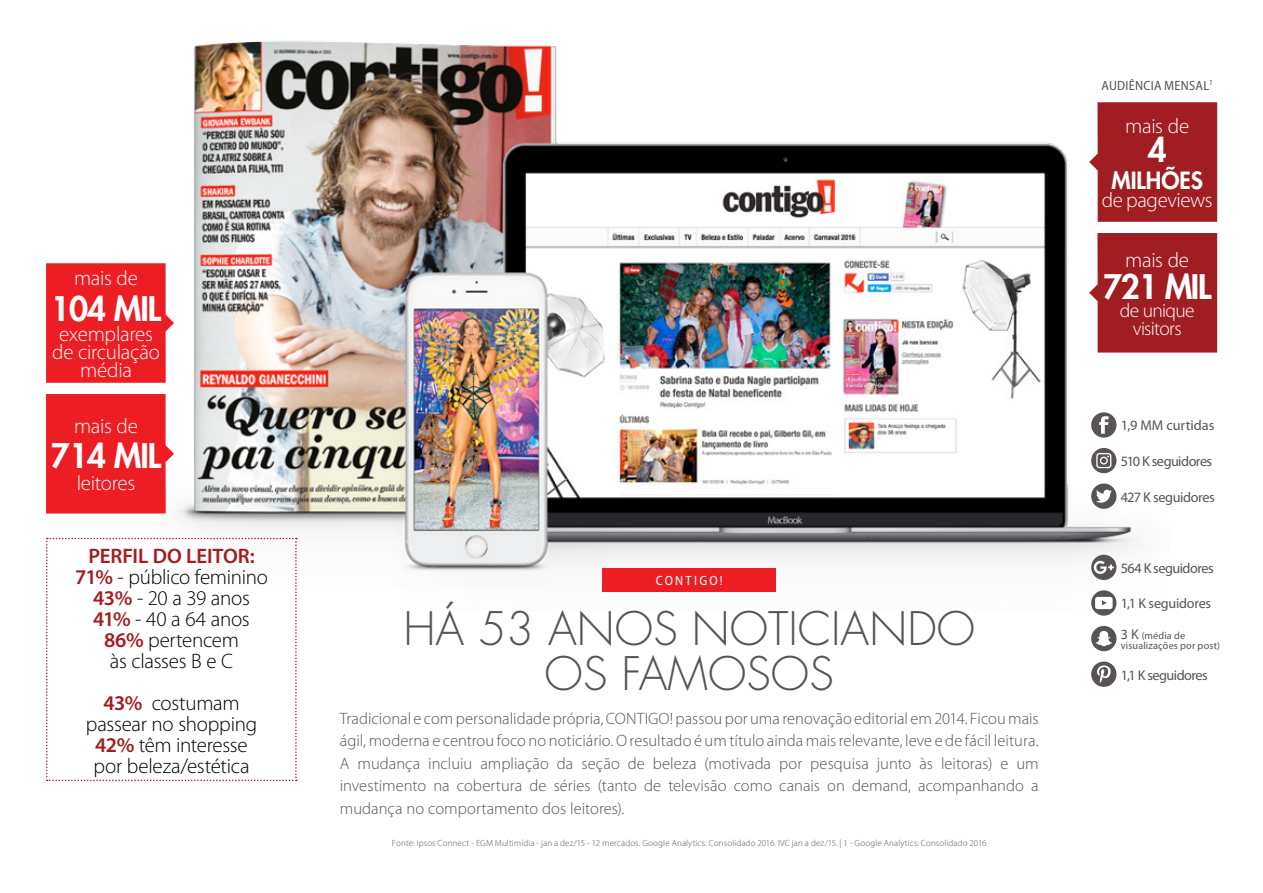
<style>
.page{position:relative;width:1263px;height:893px;background:#fff}
.page>*{position:absolute;margin:0;border:0;box-sizing:border-box;transform-origin:0 0}
.t1{font:300 45px/45px "Futura LT";color:#585453;text-align:center}
.t2{font:800 33px "Futura Std";letter-spacing:-.03em;color:#fff}
.t3{font:800 23.1px "Futura Std";color:#fff}
.t4{font:300 21px/21px "Myriad Pro";letter-spacing:-.015em;color:#000;text-align:center}
.t5{font:300 21px/18px "Myriad Pro";letter-spacing:-.015em;color:#fff;text-align:center}
.t6{font:300 19.5px/18px "Myriad Pro";letter-spacing:-.03em;color:#fff;text-align:center}
.t7{font:300 16.5px/22.5px "Myriad Pro";letter-spacing:.005em;color:#585453;text-align:justify}
.t8{font:14.25px "Myriad Pro";letter-spacing:-.035em;color:#585453}
.t9{font:14.25px "Myriad Pro";color:#585453}
.t10{font:14.1px "Myriad Pro";letter-spacing:-.02em;color:#585453}
.t11{font:semi-condensed 13.5px "Myriad Pro";letter-spacing:.02em;color:#585453}
.t12{font:semi-condensed 13.5px "Myriad Pro";letter-spacing:.17em;color:#fff}
.t13{font:10.2px/10.2px "Myriad Pro";letter-spacing:.015em;color:#585453}
.t14{font:300 9px "Myriad Pro";letter-spacing:.015em;color:#585453}
.s1{font-weight:600;color:#a01e21}
.s2{font-size:14.1px}
</style>
<div class="page">
<img style="left:115px;top:40px;width:1023px;height:572px">
<div style="left:46px;top:394px;width:128px;height:119px;background:#ed1d24"></div>
<svg style="left:1089px;top:102px;width:128px;height:120px;background:#a62c2f"></svg>
<svg style="left:46px;top:263px;width:128px;height:120px;background:#ee2b32"></svg>
<svg style="left:1089px;top:233px;width:128px;height:120px;background:#a62c2f"></svg>
<div style="left:602px;top:568px;width:174px;height:24px;background:#ed1d24"></div>
<svg style="left:46px;top:538px;width:251px;height:243px"></svg>
<div style="left:1101px;top:81px;width:112px;height:9px;background:#fff"></div>
<div style="left:1091px;top:448px;width:25px;height:25px;background:#585453;border-radius:50%"></div>
<svg style="left:1096px;top:453px;width:15px;height:15px"></svg>
<div style="left:1091px;top:483px;width:25px;height:26px;background:#585453;border-radius:50%"></div>
<svg style="left:1096px;top:489px;width:16px;height:14px"></svg>
<svg style="left:1091px;top:590px;width:25px;height:26px"></svg>
<svg style="left:1095px;top:597px;width:17px;height:12px"></svg>
<div style="left:1091px;top:626px;width:25px;height:25px;background:#585453;border-radius:50%"></div>
<svg style="left:1095px;top:631px;width:17px;height:15px"></svg>
<div style="left:1091px;top:661px;width:25px;height:26px;background:#585453;border-radius:50%"></div>
<svg style="left:1097px;top:665px;width:14px;height:18px"></svg>
<div style="left:1091px;top:555px;width:25px;height:25px;background:#585453;border-radius:50%"></div>
<svg style="left:1094px;top:561px;width:20px;height:13px"></svg>
<div style="left:1091px;top:412px;width:25px;height:26px;background:#585453;border-radius:50%"></div>
<svg style="left:1099px;top:416px;width:9px;height:18px"></svg>
<p class="t5" style="left:74px;top:269px;width:65px">mais de</p>
<h2 class="t2" style="left:51px;top:288px;width:112px">104 MIL</h2>
<p class="t5" style="left:52px;top:325px;width:109px">exemplares de circulação média</p>
<p class="t5" style="left:74px;top:417px;width:65px">mais de</p>
<h2 class="t2" style="left:51px;top:435px;width:112px">714 MIL</h2>
<p class="t5" style="left:77px;top:475px;width:60px">leitores</p>
<p class="t4" style="left:75px;top:545px;width:195px"><span class="s1">PERFIL DO LEITOR:<br>71%</span> - público feminino<br><span class="s1">43%</span> - 20 a 39 anos<br><span class="s1">41%</span> - 40 a 64 anos<br><span class="s1">86%</span> pertencem<br>às classes B e C</p>
<p class="t4" style="left:86px;top:692px;width:173px"><span class="s1">43%</span> costumam passear no shopping<br><span class="s1">42%</span> têm interesse por beleza/estética</p>
<p class="t12" style="left:656px;top:572px;width:69px">CONTIGO!</p>
<h1 class="t1" style="left:403px;top:607px;width:573px">HÁ 53 ANOS NOTICIANDO<br>OS FAMOSOS</h1>
<p class="t7" style="left:340px;top:707px;width:700px">Tradicional e com personalidade própria, CONTIGO! passou por uma renovação editorial em 2014. Ficou mais ágil, moderna e centrou foco no noticiário. O resultado é um título ainda mais relevante, leve e de fácil leitura.<br>A mudança incluiu ampliação da seção de beleza (motivada por pesquisa junto às leitoras) e um investimento na cobertura de séries (tanto de televisão como canais on demand, acompanhando a mudança no comportamento dos leitores).</p>
<p class="t14" style="left:392px;top:838px;width:596px">Fonte: Ipsos Connect - EGM Multimídia - jan a dez/15 - 12 mercados. Google Analytics: Consolidado 2016. IVC jan a dez/15. | 1 - Google Analytics: Consolidado 2016</p>
<p class="t11" style="left:1101px;top:77px;width:113px">AUDIÊNCIA MENSAL<sup>1</sup></p>
<p class="t5" style="left:1125px;top:117px;width:65px">mais de</p>
<h2 class="t2" style="left:1148px;top:129px;width:21px">4</h2>
<h3 class="t3" style="left:1111px;top:166px;width:14px">MILHÕES</h3>
<p class="t5" style="left:1102px;top:191px;width:113px">de pageviews</p>
<p class="t5" style="left:1125px;top:251px;width:65px">mais de</p>
<h2 class="t2" style="left:1103px;top:266px;width:110px">721 MIL</h2>
<p class="t6" style="left:1120px;top:302px;width:77px">de unique visitors</p>
<p class="t9" style="left:1121px;top:417px;width:95px">1,9 MM curtidas</p>
<p class="t8" style="left:1121px;top:452px;width:93px">510 K seguidores</p>
<p class="t8" style="left:1121px;top:488px;width:96px">427 K seguidores</p>
<p class="t8" style="left:1121px;top:559px;width:95px">564 K seguidores</p>
<p class="t10" style="left:1121px;top:595px;width:92px">1,1 K seguidores</p>
<p class="t13" style="left:1121px;top:630px;width:101px"><span class="s2">3 K</span> (média de visualizações por post)</p>
<p class="t8" style="left:1121px;top:666px;width:88px">1,1 K seguidores</p>
</div>
